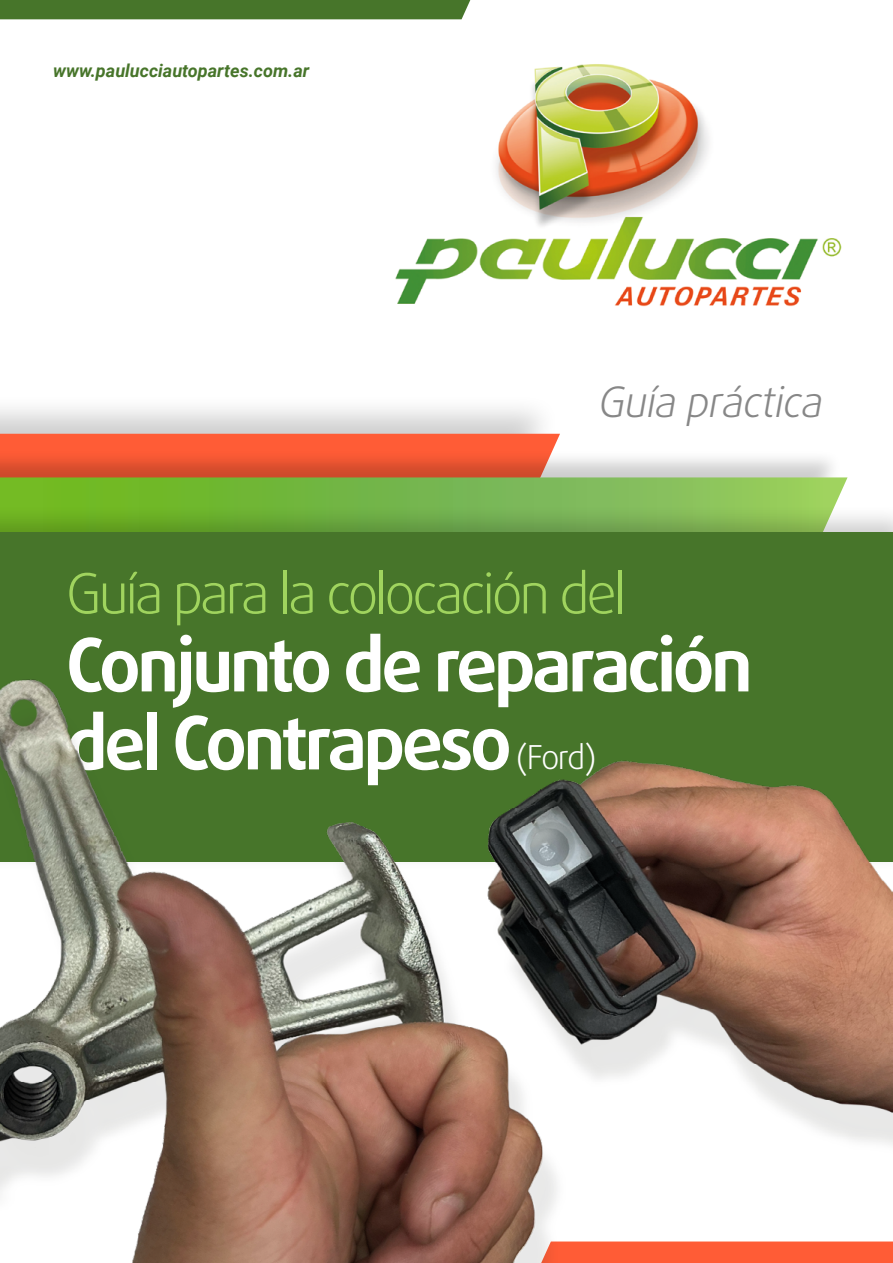
<style>
.page{position:relative;width:893px;height:1263px;background:#fff}
.page>*{position:absolute;margin:0;border:0;box-sizing:border-box;transform-origin:0 0}
.t1{font:700 73.5px/78px "Daxline Pro";letter-spacing:-.05em;color:#fff}
.t2{font:300 55.5px "Daxline Pro";letter-spacing:-.06em;color:#a0d45e}
.t3{font:italic 300 42px "Daxline Pro";color:#878787}
.t4{font:300 33px "Daxline Pro";color:#fff}
.t5{font:italic 700 18px "Roboto";color:#47752a}
</style>
<div class="page">
<div style="left:0;top:394px;width:562px;height:108px;background:#000;opacity:.2"></div>
<div style="left:0;top:434px;width:560px;height:16px;background:#ff5c36"></div>
<div style="left:0;top:450px;width:843px;height:142px;background:#000;opacity:.2"></div>
<svg style="left:0;top:477px;width:847px;height:27px"></svg>
<div style="left:0;top:0;width:470px;height:19px;background:#47752a"></div>
<div style="left:0;top:504px;width:893px;height:368px;background:#000;opacity:.2"></div>
<div style="left:0;top:533px;width:893px;height:329px;background:#47752a"></div>
<img style="left:395px;top:64px;width:447px;height:243px">
<img style="left:0;top:679px;width:893px;height:584px">
<p class="t5" style="left:53px;top:58px;width:258px">www.paulucciautopartes.com.ar</p>
<p class="t3" style="left:597px;top:377px;width:235px">Guía práctica</p>
<p class="t2" style="left:66px;top:560px;width:562px">Guía para la colocación del</p>
<p class="t1" style="left:66px;top:625px;width:688px">Conjunto de reparación del Contrapeso</p>
<p class="t4" style="left:516px;top:738px;width:82px">(Ford)</p>
</div>
